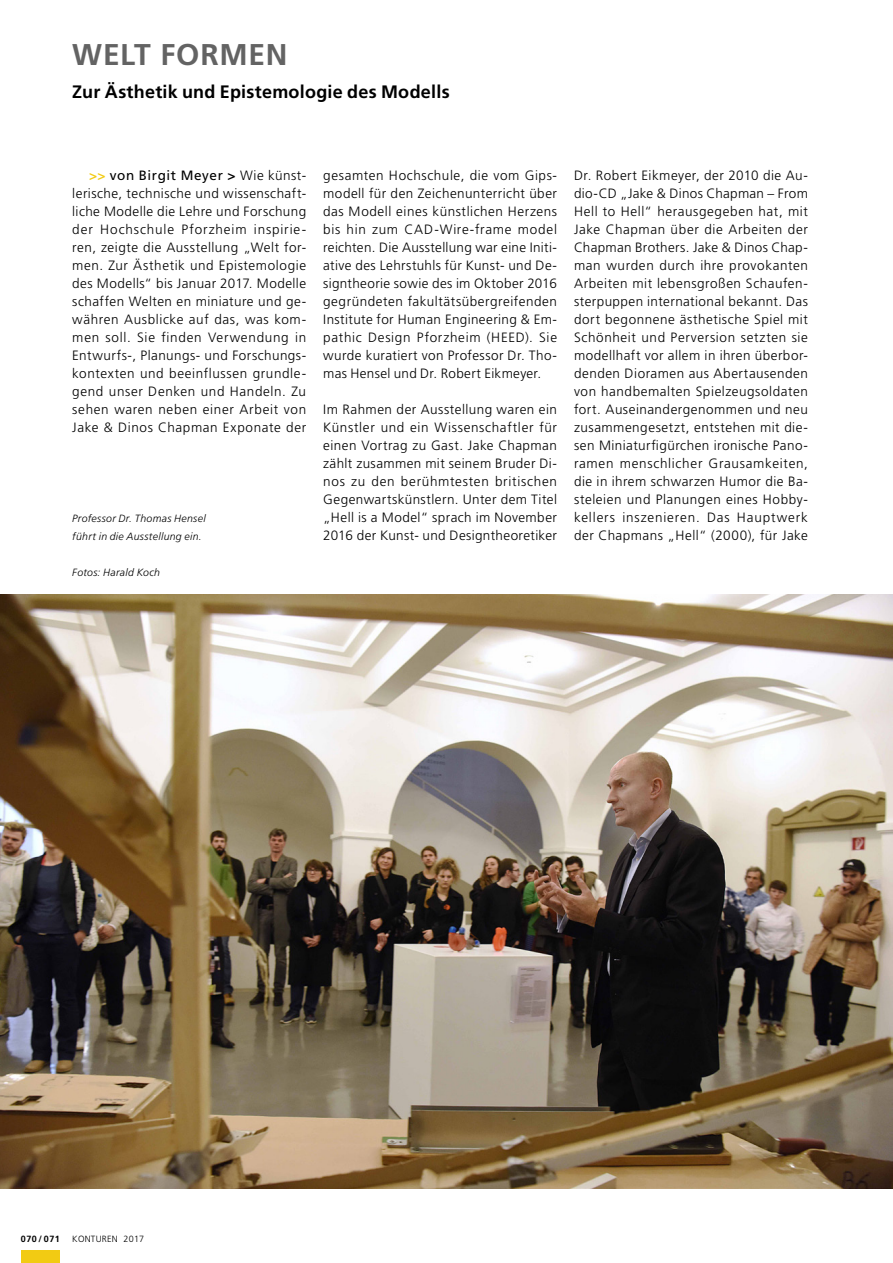
<style>
.page{position:relative;width:893px;height:1263px;background:#fff}
.page>*{position:absolute;margin:0;border:0;box-sizing:border-box;transform-origin:0 0}
.t1{font:700 30px "Frutiger LT";letter-spacing:.02em;color:#636363}
.t2{font:700 18px "Frutiger LT";letter-spacing:.015em;color:#000}
.t3{font:300 13.5px/18px "Frutiger LT";letter-spacing:.035em;color:#000;text-align:justify}
.t4{font:italic 300 10.5px/18px "Frutiger LT";letter-spacing:.03em;color:#000}
.t5{font:300 9px "Frutiger LT";letter-spacing:.025em;color:#000}
.t6{font:700 9px "Frutiger LT";letter-spacing:.05em;color:#000}
.s1{font-weight:700;color:#f2cb13}
.s2{font-weight:400}
.s3{font-weight:700}
</style>
<div class="page">
<div style="left:21px;top:1250px;width:39px;height:13px;background:#f2cb13"></div>
<img style="left:0;top:594px;width:893px;height:594px">
<h1 class="t1" style="left:72px;top:37px;width:217px">WELT FORMEN</h1>
<h2 class="t2" style="left:72px;top:81px;width:379px">Zur Ästhetik und Epistemologie des Modells</h2>
<p class="t3" style="left:72px;top:167px;width:235px;text-indent:17px"><span class="s1">&gt;&gt;</span> <span class="s2">von Birgit Meyer</span> <span class="s3">&gt;</span> Wie künst&shy;lerische, technische und wissenschaft&shy;liche Modelle die Lehre und Forschung der Hochschule Pforzheim inspirie&shy;ren, zeigte die Ausstellung „Welt for&shy;men. Zur Ästhetik und Epistemologie des Modells“ bis Januar 2017. Modelle schaffen Welten en miniature und ge&shy;währen Ausblicke auf das, was kom&shy;men soll. Sie finden Verwendung in Entwurfs-, Planungs- und Forschungs&shy;kontexten und beeinflussen grundle&shy;gend unser Denken und Handeln. Zu sehen waren neben einer Arbeit von Jake &amp; Dinos Chapman Exponate der</p>
<p class="t3" style="left:323px;top:166px;width:235px">gesamten Hochschule, die vom Gips&shy;modell für den Zeichenunterricht über das Modell eines künstlichen Herzens bis hin zum CAD-Wire-frame model reichten. Die Ausstellung war eine Initi&shy;ative des Lehrstuhls für Kunst- und De&shy;signtheorie sowie des im Oktober 2016 gegründeten fakultätsübergreifenden Institute for Human Engineering &amp; Em&shy;pathic Design Pforzheim (HEED). Sie wurde kuratiert von Professor Dr. Tho&shy;mas Hensel und Dr. Robert Eikmeyer.</p>
<p class="t3" style="left:323px;top:400px;width:235px">Im Rahmen der Ausstellung waren ein Künstler und ein Wissenschaftler für einen Vortrag zu Gast. Jake Chapman zählt zusammen mit seinem Bruder Di&shy;nos zu den berühmtesten britischen Gegenwartskünstlern. Unter dem Titel „Hell is a Model“ sprach im November 2016 der Kunst- und Designtheoretiker</p>
<p class="t4" style="left:72px;top:509px;width:135px">Professor Dr. Thomas Hensel führt in die Ausstellung ein.</p>
<p class="t4" style="left:72px;top:564px;width:89px">Fotos: Harald Koch</p>
<p class="t3" style="left:574px;top:166px;width:235px">Dr. Robert Eikmeyer, der 2010 die Au&shy;dio-CD „Jake &amp; Dinos Chapman – From Hell to Hell“ herausgegeben hat, mit Jake Chapman über die Arbeiten der Chapman Brothers. Jake &amp; Dinos Chap&shy;man wurden durch ihre provokanten Arbeiten mit lebensgroßen Schaufen&shy;sterpuppen international bekannt. Das dort begonnene ästhetische Spiel mit Schönheit und Perversion setzten sie modellhaft vor allem in ihren überbor&shy;denden Dioramen aus Abertausenden von handbemalten Spielzeugsoldaten fort. Auseinandergenommen und neu zusammengesetzt, entstehen mit die&shy;sen Miniaturfigürchen ironische Pano&shy;ramen menschlicher Grausamkeiten, die in ihrem schwarzen Humor die Ba&shy;steleien und Planungen eines Hobby&shy;kellers inszenieren. Das Hauptwerk der Chapmans „Hell“ (2000), für Jake</p>
<p class="t6" style="left:21px;top:1234px;width:40px">070 / 071</p>
<p class="t5" style="left:72px;top:1234px;width:73px">KONTUREN 2017</p>
</div>
